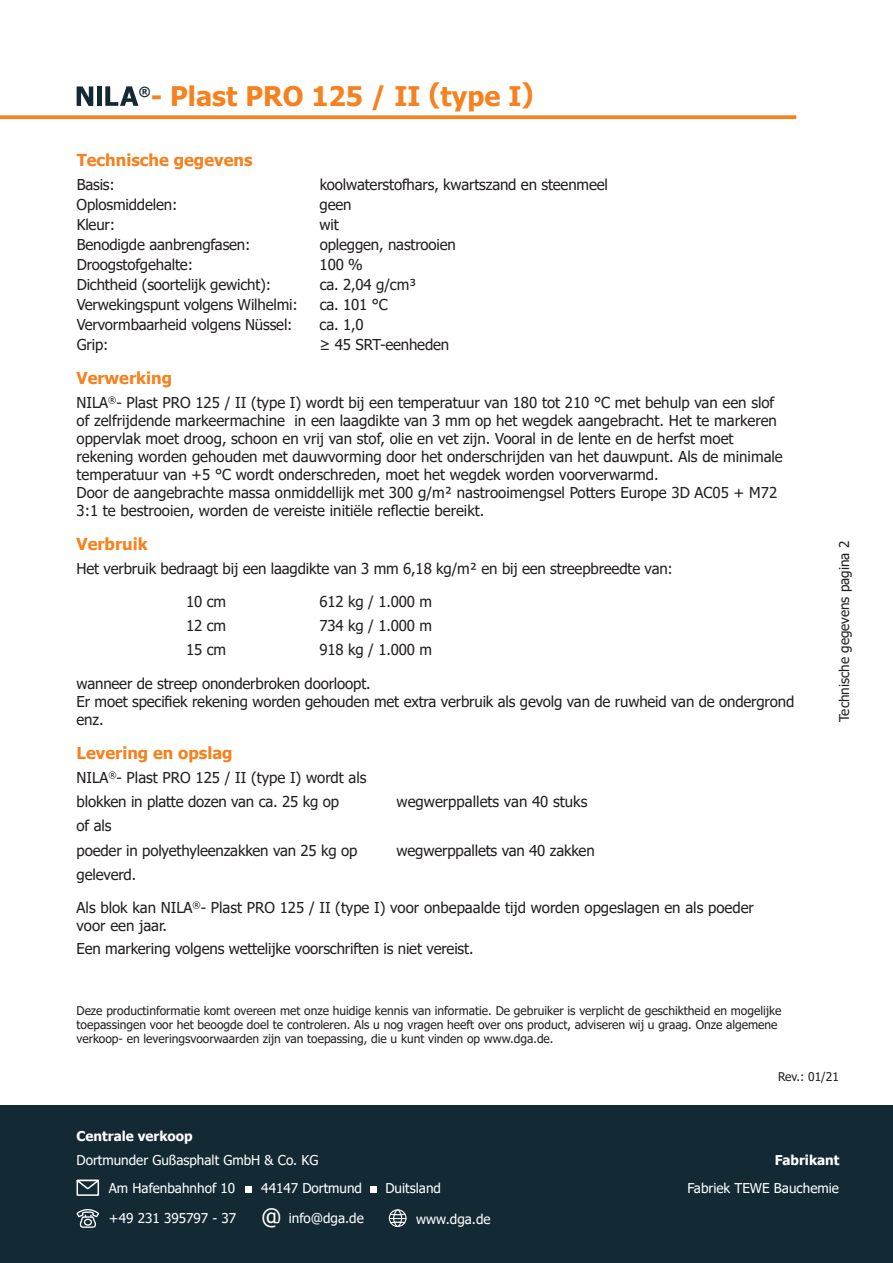
<style>
.page{position:relative;width:893px;height:1263px;background:#fff}
.page>*{position:absolute;margin:0;border:0;box-sizing:border-box;transform-origin:0 0}
.t1{font:700 27px "Tahoma";color:#f58220}
.t2{font:700 16.5px "Tahoma";color:#f58220}
.t3{font:15px/18px "Tahoma";letter-spacing:-.01em;color:#231f20}
.t4{font:13.5px/28.2px "Tahoma";color:#fff}
.t5{font:13.5px "Tahoma";color:#231f20}
.t6{font:700 13.5px "Tahoma";color:#fff}
.t7{font:700 12.75px "Tahoma";color:#132a35}
.t8{font:12px/14.4px "Tahoma";color:#231f20}
.s1{font-size:22.5px}
</style>
<div class="page">
<svg style="left:0;top:115px;width:796px;height:4px;background:#f58b31"></svg>
<div style="left:97px;top:86px;width:5px;height:20px;background:#132a35"></div>
<svg style="left:77px;top:86px;width:16px;height:20px"></svg>
<svg style="left:105px;top:86px;width:33px;height:20px"></svg>
<div style="left:0;top:1106px;width:893px;height:157px;background:#132a35"></div>
<svg style="left:77px;top:1180px;width:22px;height:16px"></svg>
<div style="left:245px;top:1186px;width:6px;height:7px;background:#fff"></div>
<svg style="left:77px;top:1209px;width:22px;height:19px"></svg>
<div style="left:371px;top:1186px;width:6px;height:7px;background:#fff"></div>
<div style="left:389px;top:1209px;width:17px;height:18px;border:1px solid #fff;border-radius:50%"></div>
<div style="left:393px;top:1209px;width:9px;height:18px;border:1px solid #fff;border-radius:50%"></div>
<svg style="left:389px;top:1212px;width:17px;height:12px"></svg>
<h1 class="t1" style="left:151px;top:78px;width:384px">- Plast PRO 125 / II (type I)</h1>
<p class="t7" style="left:139px;top:83px;width:13px">®</p>
<p class="t2" style="left:77px;top:148px;width:177px">Technische gegevens</p>
<p class="t3" style="left:77px;top:176px;width:40px">Basis:</p>
<p class="t3" style="left:320px;top:176px;width:290px">koolwaterstofhars, kwartszand en steenmeel</p>
<p class="t3" style="left:77px;top:196px;width:102px">Oplosmiddelen:</p>
<p class="t3" style="left:320px;top:236px;width:138px">opleggen, nastrooien</p>
<p class="t3" style="left:320px;top:196px;width:33px">geen</p>
<p class="t3" style="left:77px;top:216px;width:40px">Kleur:</p>
<p class="t3" style="left:320px;top:216px;width:21px">wit</p>
<p class="t3" style="left:77px;top:236px;width:175px">Benodigde aanbrengfasen:</p>
<p class="t3" style="left:77px;top:256px;width:118px">Droogstofgehalte:</p>
<p class="t3" style="left:320px;top:256px;width:45px">100 %</p>
<p class="t3" style="left:77px;top:276px;width:196px">Dichtheid (soortelijk gewicht):</p>
<p class="t3" style="left:320px;top:276px;width:98px">ca. 2,04 g/cm³</p>
<p class="t3" style="left:77px;top:296px;width:223px">Verwekingspunt volgens Wilhelmi:</p>
<p class="t3" style="left:320px;top:296px;width:70px">ca. 101 °C</p>
<p class="t3" style="left:77px;top:316px;width:217px">Vervormbaarheid volgens Nüssel:</p>
<p class="t3" style="left:320px;top:316px;width:46px">ca. 1,0</p>
<p class="t3" style="left:77px;top:336px;width:33px">Grip:</p>
<p class="t3" style="left:320px;top:336px;width:131px">≥ 45 SRT-eenheden</p>
<p class="t2" style="left:77px;top:366px;width:97px">Verwerking</p>
<p class="t3" style="left:77px;top:394px;width:708px">NILA<sup>®</sup>- Plast PRO 125 / II (type I) wordt bij een temperatuur van 180 tot 210 °C met behulp van een slof of zelfrijdende markeermachine in een laagdikte van 3 mm op het wegdek aangebracht. Het te markeren oppervlak moet droog, schoon en vrij van stof, olie en vet zijn. Vooral in de lente en de herfst moet rekening worden gehouden met dauwvorming door het onderschrijden van het dauwpunt. Als de minimale temperatuur van +5 °C wordt onderschreden, moet het wegdek worden voorverwarmd.<br>Door de aangebrachte massa onmiddellijk met 300 g/m² nastrooimengsel Potters Europe 3D AC05 + M72<br>3:1 te bestrooien, worden de vereiste initiële reflectie bereikt.</p>
<p class="t2" style="left:77px;top:532px;width:73px">Verbruik</p>
<p class="t3" style="left:186px;top:553px;width:488px;line-height:32.7px;text-indent:-110px">Het verbruik bedraagt bij een laagdikte van 3 mm 6,18 kg/m² en bij een streepbreedte van:<br>10 cm</p>
<p class="t3" style="left:320px;top:593px;width:114px">612 kg / 1.000 m</p>
<p class="t3" style="left:186px;top:617px;width:41px">12 cm</p>
<p class="t3" style="left:320px;top:617px;width:114px">734 kg / 1.000 m</p>
<p class="t3" style="left:186px;top:641px;width:41px">15 cm</p>
<p class="t3" style="left:320px;top:641px;width:114px">918 kg / 1.000 m</p>
<p class="t3" style="left:77px;top:675px;width:719px">wanneer de streep ononderbroken doorloopt.<br>Er moet specifiek rekening worden gehouden met extra verbruik als gevolg van de ruwheid van de ondergrond enz.</p>
<p class="t2" style="left:77px;top:741px;width:158px">Levering en opslag</p>
<p class="t3" style="left:77px;top:766px;width:292px;line-height:24.2px">NILA<sup>®</sup>- Plast PRO 125 / II (type I) wordt als blokken in platte dozen van ca. 25 kg op</p>
<p class="t3" style="left:397px;top:793px;width:192px">wegwerppallets van 40 stuks</p>
<p class="t3" style="left:77px;top:814px;width:282px;line-height:24.3px">of als<br>poeder in polyethyleenzakken van 25 kg op</p>
<p class="t3" style="left:397px;top:842px;width:200px">wegwerppallets van 40 zakken</p>
<p class="t3" style="left:77px;top:859px;width:679px;line-height:32.7px">geleverd.<br>Als blok kan NILA<sup>®</sup>- Plast PRO 125 / II (type I) voor onbepaalde tijd worden opgeslagen en als poeder</p>
<p class="t3" style="left:77px;top:914px;width:398px;line-height:23.1px">voor een jaar.<br>Een markering volgens wettelijke voorschriften is niet vereist.</p>
<p class="t8" style="left:77px;top:1004px;width:706px">Deze productinformatie komt overeen met onze huidige kennis van informatie. De gebruiker is verplicht de geschiktheid en mogelijke toepassingen voor het beoogde doel te controleren. Als u nog vragen heeft over ons product, adviseren wij u graag. Onze algemene verkoop- en leveringsvoorwaarden zijn van toepassing, die u kunt vinden op www.dga.de.</p>
<p class="t5" style="left:835px;top:722px;width:183px;rotate:-90deg">Technische gegevens pagina 2</p>
<p class="t8" style="left:778px;top:1070px;width:62px">Rev.: 01/21</p>
<p class="t6" style="left:77px;top:1127px;width:118px">Centrale verkoop</p>
<p class="t4" style="left:109px;top:1146px;width:211px;text-indent:-32px">Dortmunder Gußasphalt GmbH &amp; Co. KG<br>Am Hafenbahnhof 10</p>
<p class="t4" style="left:261px;top:1175px;width:102px">44147 Dortmund</p>
<p class="t4" style="left:109px;top:1205px;width:256px">+49 231 395797 - 37 <span class="s1">@</span> info@dga.de</p>
<p class="t4" style="left:416px;top:1205px;width:76px">www.dga.de</p>
<p class="t4" style="left:385px;top:1175px;width:57px">Duitsland</p>
<p class="t6" style="left:775px;top:1150px;width:66px">Fabrikant</p>
<p class="t4" style="left:687px;top:1175px;width:153px">Fabriek TEWE Bauchemie</p>
</div>
